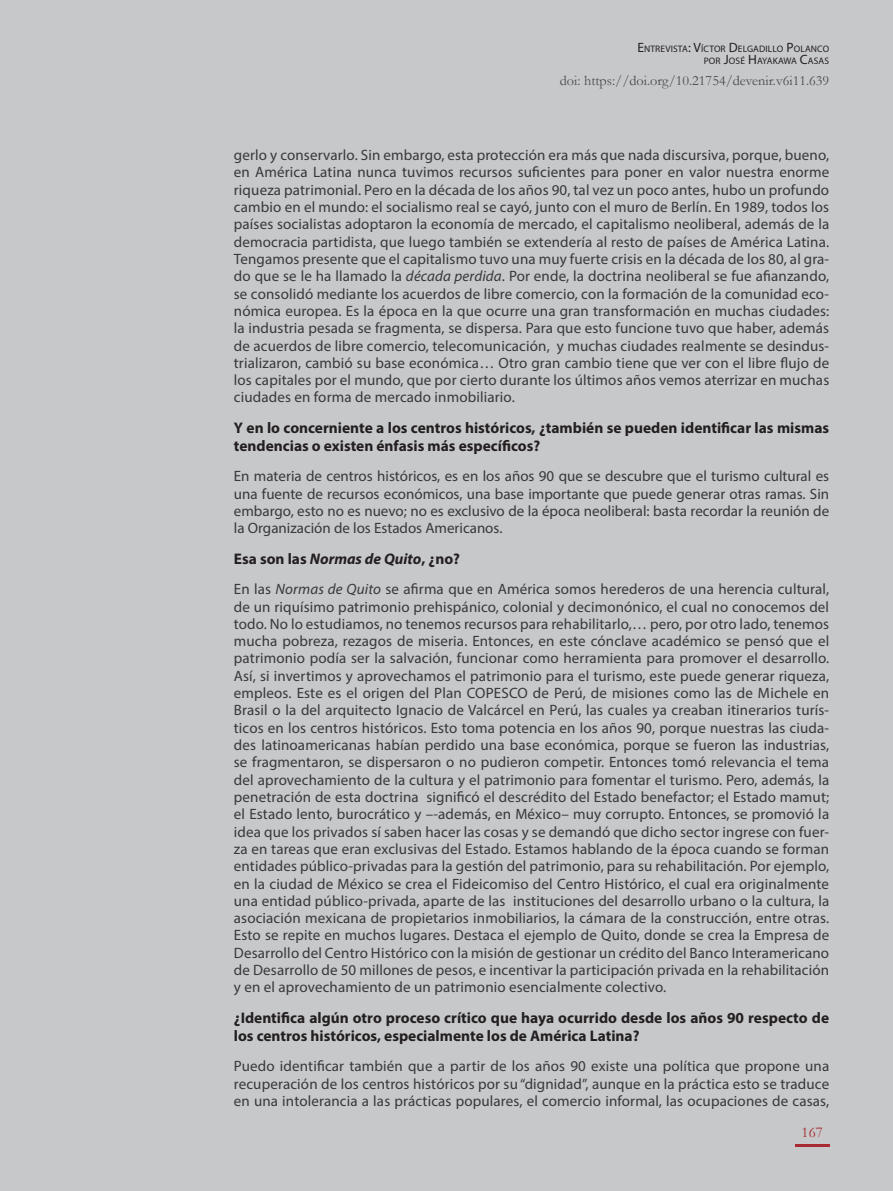
<style>
.page{position:relative;width:893px;height:1191px;background:#c7c8ca}
.page>*{position:absolute;margin:0;border:0;box-sizing:border-box;transform-origin:0 0}
.entrevista_respuesta{font:700 15.3px/18px "Myriad Pro";color:#231f20}
.entrevista_respuesta-2{font:15px/17.2px "Myriad Pro";letter-spacing:.01em;color:#383839;text-align:justify}
.t1{font:15px "Garamond";color:#a72b30}
.t2{font:14.25px "Garamond";color:#4b4c4d}
.t3{font:9.45px/12px "Myriad Pro";letter-spacing:.015em;color:#231f20;text-align:right}
.s1{font-size:13.5px}
.s2{font-style:italic}
</style>
<div class="page">
<hr style="left:795px;top:1144px;width:34px;height:2px;background:#a72b30">
<p class="t3" style="left:637px;top:42px;width:193px"><span class="s1">E</span>NTREVISTA<span class="s1">: V</span>ÍCTOR <span class="s1">D</span>ELGADILLO <span class="s1">P</span>OLANCO<br>POR <span class="s1">J</span>OSÉ <span class="s1">H</span>AYAKAWA <span class="s1">C</span>ASAS</p>
<p class="t2" style="left:560px;top:71px;width:271px">doi: https://doi.org/10.21754/devenir.v6i11.639</p>
<p class="entrevista_respuesta-2" style="left:234px;top:146px;width:597px">gerlo y conservarlo. Sin embargo, esta protección era más que nada discursiva, porque, bueno, en América Latina nunca tuvimos recursos suficientes para poner en valor nuestra enorme riqueza patrimonial. Pero en la década de los años 90, tal vez un poco antes, hubo un profundo cambio en el mundo: el socialismo real se cayó, junto con el muro de Berlín. En 1989, todos los países socialistas adoptaron la economía de mercado, el capitalismo neoliberal, además de la democracia partidista, que luego también se extendería al resto de países de América Latina.<br>Tengamos presente que el capitalismo tuvo una muy fuerte crisis en la década de los 80, al gra&shy;do que se le ha llamado la <span class="s2">década perdida</span>. Por ende, la doctrina neoliberal se fue afianzando, se consolidó mediante los acuerdos de libre comercio, con la formación de la comunidad eco&shy;nómica europea. Es la época en la que ocurre una gran transformación en muchas ciudades: la industria pesada se fragmenta, se dispersa. Para que esto funcione tuvo que haber, además de acuerdos de libre comercio, telecomunicación, y muchas ciudades realmente se desindus&shy;trializaron, cambió su base económica… Otro gran cambio tiene que ver con el libre flujo de los capitales por el mundo, que por cierto durante los últimos años vemos aterrizar en muchas ciudades en forma de mercado inmobiliario.</p>
<p class="entrevista_respuesta" style="left:234px;top:418px;width:597px">Y en lo concerniente a los centros históricos, ¿también se pueden identificar las mismas tendencias o existen énfasis más específicos?</p>
<p class="entrevista_respuesta-2" style="left:234px;top:467px;width:597px">En materia de centros históricos, es en los años 90 que se descubre que el turismo cultural es una fuente de recursos económicos, una base importante que puede generar otras ramas. Sin embargo, esto no es nuevo; no es exclusivo de la época neoliberal: basta recordar la reunión de la Organización de los Estados Americanos.</p>
<p class="entrevista_respuesta" style="left:234px;top:549px;width:228px">Esa son las <span class="s2">Normas de Quito</span>, ¿no?</p>
<p class="entrevista_respuesta-2" style="left:234px;top:580px;width:597px">En las <span class="s2">Normas de Quito</span> se afirma que en América somos herederos de una herencia cultural, de un riquísimo patrimonio prehispánico, colonial y decimonónico, el cual no conocemos del todo. No lo estudiamos, no tenemos recursos para rehabilitarlo,… pero, por otro lado, tenemos mucha pobreza, rezagos de miseria. Entonces, en este cónclave académico se pensó que el patrimonio podía ser la salvación, funcionar como herramienta para promover el desarrollo.<br>Así, si invertimos y aprovechamos el patrimonio para el turismo, este puede generar riqueza, empleos. Este es el origen del Plan COPESCO de Perú, de misiones como las de Michele en Brasil o la del arquitecto Ignacio de Valcárcel en Perú, las cuales ya creaban itinerarios turís&shy;ticos en los centros históricos. Esto toma potencia en los años 90, porque nuestras las ciuda&shy;des latinoamericanas habían perdido una base económica, porque se fueron las industrias, se fragmentaron, se dispersaron o no pudieron competir. Entonces tomó relevancia el tema del aprovechamiento de la cultura y el patrimonio para fomentar el turismo. Pero, además, la penetración de esta doctrina significó el descrédito del Estado benefactor; el Estado mamut; el Estado lento, burocrático y –-además, en México– muy corrupto. Entonces, se promovió la idea que los privados sí saben hacer las cosas y se demandó que dicho sector ingrese con fuer&shy;za en tareas que eran exclusivas del Estado. Estamos hablando de la época cuando se forman entidades público-privadas para la gestión del patrimonio, para su rehabilitación. Por ejemplo, en la ciudad de México se crea el Fideicomiso del Centro Histórico, el cual era originalmente una entidad público-privada, aparte de las instituciones del desarrollo urbano o la cultura, la asociación mexicana de propietarios inmobiliarios, la cámara de la construcción, entre otras.<br>Esto se repite en muchos lugares. Destaca el ejemplo de Quito, donde se crea la Empresa de Desarrollo del Centro Histórico con la misión de gestionar un crédito del Banco Interamericano de Desarrollo de 50 millones de pesos, e incentivar la participación privada en la rehabilitación y en el aprovechamiento de un patrimonio esencialmente colectivo.</p>
<p class="entrevista_respuesta" style="left:234px;top:1008px;width:597px">¿Identifica algún otro proceso crítico que haya ocurrido desde los años 90 respecto de los centros históricos, especialmente los de América Latina?</p>
<p class="entrevista_respuesta-2" style="left:234px;top:1057px;width:597px">Puedo identificar también que a partir de los años 90 existe una política que propone una recuperación de los centros históricos por su “dignidad”, aunque en la práctica esto se traduce en una intolerancia a las prácticas populares, el comercio informal, las ocupaciones de casas,</p>
<p class="t1" style="left:802px;top:1122px;width:23px">167</p>
</div>
